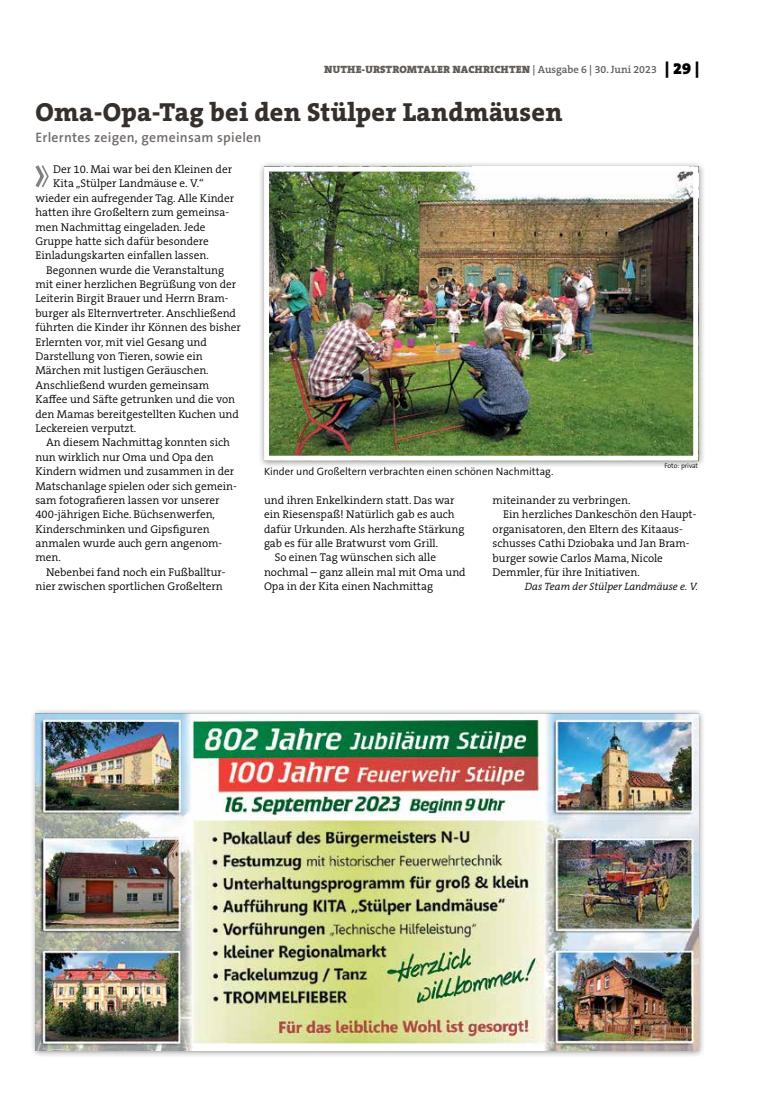
<style>
.page{position:relative;width:762px;height:1117px;background:#fff}
.page>*{position:absolute;margin:0;border:0;box-sizing:border-box;transform-origin:0 0}
.t1{font:800 26.25px "The Serif B W8";letter-spacing:.01em;color:#36302d}
.t2{font:600 13.75px "The Sans B W6";letter-spacing:.02em;color:#716c69}
.t3{font:300 11.25px "The Serif B W4";color:#000}
.t4{font:900 10.62px "The Serif B W9";letter-spacing:.015em;color:#615c58}
.t5{font:300 10.62px "The Sans B W4";color:#000}
.t6{font:italic 300 10.62px "The Serif B W4";color:#000}
.t7{font:300 6.88px "The Sans B W4";color:#000}
.s1{font-family:"The Serif B W6";font-weight:600}
.s2{font-size:16.25px;color:#000}
</style>
<div class="page">
<div style="left:30px;top:707px;width:676px;height:350px;background:#000;opacity:.45"></div>
<img style="left:35px;top:713px;width:663px;height:337px">
<div style="left:258px;top:161px;width:448px;height:307px;background:#000;opacity:.45"></div>
<img style="left:270px;top:172px;width:422px;height:282px">
<div style="left:264px;top:166px;width:434px;height:294px;border:5px solid #fff"></div>
<svg style="left:35px;top:165px;width:14px;height:23px"></svg>
<p class="t4" style="left:324px;top:63px;width:377px">NUTHE-URSTROMTALER NACHRICHTEN <span class="s1">| Ausgabe 6 | 30. Juni 2023</span> <span class="s2">| 29 |</span></p>
<h1 class="t1" style="left:35px;top:94px;width:528px">Oma-Opa-Tag bei den Stülper Landmäusen</h1>
<p class="t2" style="left:35px;top:128px;width:228px">Erlerntes zeigen, gemeinsam spielen</p>
<p class="t3" style="left:53px;top:162px;width:180px">Der 10. Mai war bei den Kleinen der</p>
<p class="t3" style="left:53px;top:176px;width:152px">Kita „Stülper Landmäuse e. V.“</p>
<p class="t3" style="left:35px;top:191px;width:200px">wieder ein aufregender Tag. Alle Kinder</p>
<p class="t3" style="left:35px;top:205px;width:195px">hatten ihre Großeltern zum gemeinsa-</p>
<p class="t3" style="left:35px;top:219px;width:172px">men Nachmittag eingeladen. Jede</p>
<p class="t3" style="left:35px;top:234px;width:175px">Gruppe hatte sich dafür besondere</p>
<p class="t3" style="left:35px;top:248px;width:175px">Einladungskarten einfallen lassen.</p>
<p class="t3" style="left:46px;top:262px;width:180px">Begonnen wurde die Veranstaltung</p>
<p class="t3" style="left:35px;top:277px;width:202px">mit einer herzlichen Begrüßung von der</p>
<p class="t3" style="left:35px;top:291px;width:195px">Leiterin Birgit Brauer und Herrn Bram-</p>
<p class="t3" style="left:35px;top:306px;width:202px">burger als Elternvertreter. Anschließend</p>
<p class="t3" style="left:35px;top:320px;width:207px">führten die Kinder ihr Können des bisher</p>
<p class="t3" style="left:35px;top:334px;width:173px">Erlernten vor, mit viel Gesang und</p>
<p class="t3" style="left:35px;top:349px;width:169px">Darstellung von Tieren, sowie ein</p>
<p class="t3" style="left:35px;top:363px;width:175px">Märchen mit lustigen Geräuschen.</p>
<p class="t3" style="left:35px;top:377px;width:175px">Anschließend wurden gemeinsam</p>
<p class="t3" style="left:35px;top:392px;width:201px">Kaffee und Säfte getrunken und die von</p>
<p class="t3" style="left:35px;top:406px;width:205px">den Mamas bereitgestellten Kuchen und</p>
<p class="t3" style="left:35px;top:421px;width:102px">Leckereien verputzt.</p>
<p class="t3" style="left:46px;top:435px;width:185px">An diesem Nachmittag konnten sich</p>
<p class="t3" style="left:35px;top:449px;width:180px">nun wirklich nur Oma und Opa den</p>
<p class="t3" style="left:35px;top:464px;width:200px">Kindern widmen und zusammen in der</p>
<p class="t3" style="left:35px;top:478px;width:203px">Matschanlage spielen oder sich gemein-</p>
<p class="t3" style="left:35px;top:492px;width:185px">sam fotografieren lassen vor unserer</p>
<p class="t3" style="left:35px;top:507px;width:181px">400-jährigen Eiche. Büchsenwerfen,</p>
<p class="t3" style="left:35px;top:521px;width:176px">Kinderschminken und Gipsfiguren</p>
<p class="t3" style="left:35px;top:536px;width:188px">anmalen wurde auch gern angenom-</p>
<p class="t3" style="left:35px;top:550px;width:27px">men.</p>
<p class="t3" style="left:46px;top:564px;width:181px">Nebenbei fand noch ein Fußballtur-</p>
<p class="t3" style="left:35px;top:579px;width:189px">nier zwischen sportlichen Großeltern</p>
<p class="t7" style="left:664px;top:461px;width:35px">Foto: privat</p>
<p class="t5" style="left:264px;top:464px;width:291px">Kinder und Großeltern verbrachten einen schönen Nachmittag.</p>
<p class="t3" style="left:264px;top:492px;width:192px">und ihren Enkelkindern statt. Das war</p>
<p class="t3" style="left:264px;top:507px;width:192px">ein Riesenspaß! Natürlich gab es auch</p>
<p class="t3" style="left:264px;top:521px;width:202px">dafür Urkunden. Als herzhafte Stärkung</p>
<p class="t3" style="left:264px;top:536px;width:176px">gab es für alle Bratwurst vom Grill.</p>
<p class="t3" style="left:275px;top:550px;width:163px">So einen Tag wünschen sich alle</p>
<p class="t3" style="left:264px;top:564px;width:203px">nochmal – ganz allein mal mit Oma und</p>
<p class="t3" style="left:264px;top:579px;width:171px">Opa in der Kita einen Nachmittag</p>
<p class="t3" style="left:493px;top:493px;width:140px">miteinander zu verbringen.</p>
<p class="t3" style="left:503px;top:507px;width:194px">Ein herzliches Dankeschön den Haupt-</p>
<p class="t3" style="left:493px;top:521px;width:192px">organisatoren, den Eltern des Kitaaus-</p>
<p class="t3" style="left:493px;top:536px;width:198px">schusses Cathi Dziobaka und Jan Bram-</p>
<p class="t3" style="left:493px;top:550px;width:172px">burger sowie Carlos Mama, Nicole</p>
<p class="t3" style="left:493px;top:564px;width:149px">Demmler, für ihre Initiativen.</p>
<p class="t6" style="left:525px;top:579px;width:175px">Das Team der Stülper Landmäuse e. V.</p>
</div>
